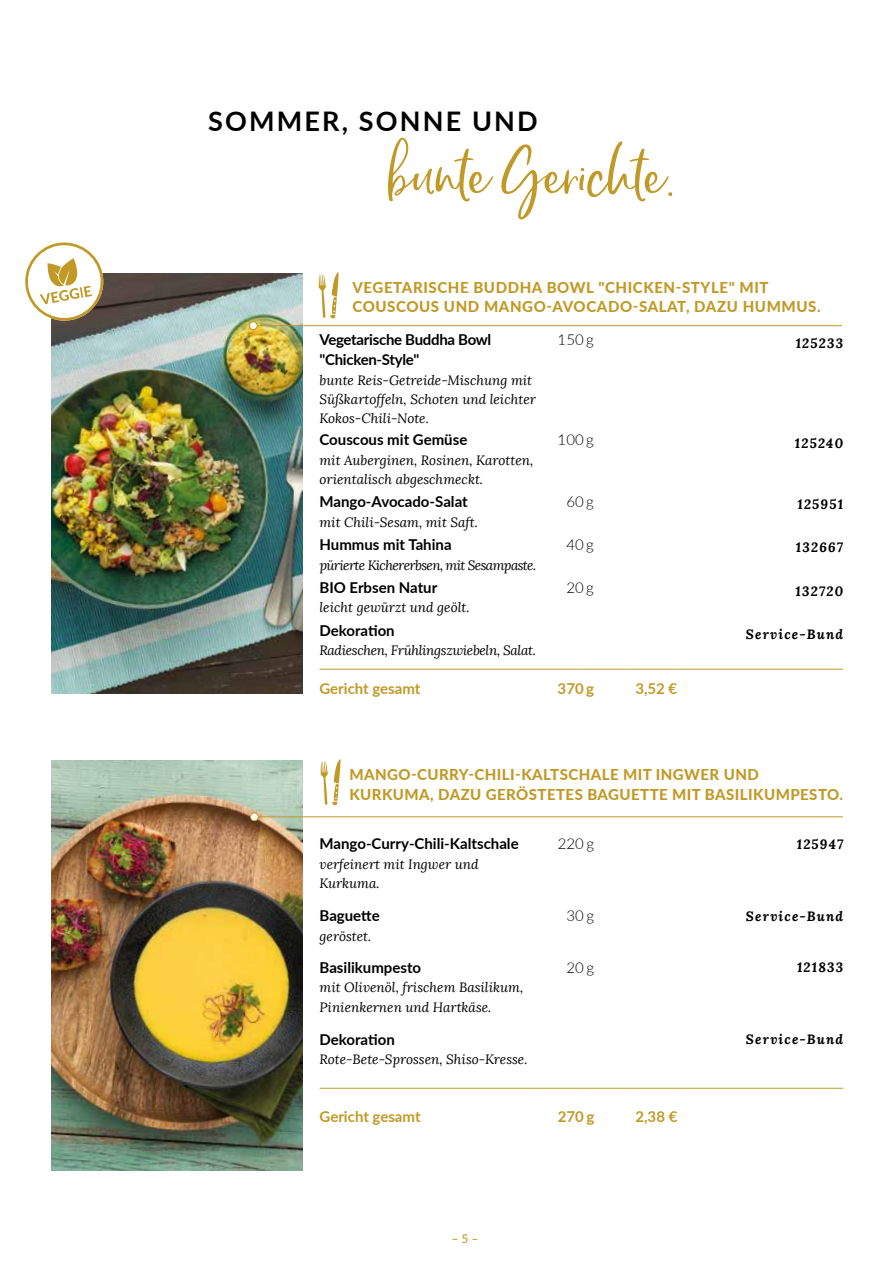
<style>
.page{position:relative;width:893px;height:1263px;background:#fff}
.page>*{position:absolute;margin:0;border:0;box-sizing:border-box;transform-origin:0 0}
.t1{font:90px "Chinup Buttercup";color:#c19926}
.t2{font:700 27px "Lato";letter-spacing:.08em;color:#000}
.t3{font:800 15px/19.5px "Lato";letter-spacing:.03em;color:#c19926}
.t4{font:700 15px "Lato";color:#000}
.t5{font:700 15px "Lato";color:#c19926}
.t6{font:700 15px/19.5px "Lato";letter-spacing:-.02em;color:#000}
.t7{font:300 15px "Lato";color:#000}
.t8{font:italic 13.5px/19.5px "Lora";color:#000}
.t9{font:italic 700 13.5px "Lora";letter-spacing:.09em;color:#000}
.t10{font:italic 13.5px "Lora";letter-spacing:-.045em;color:#000}
.t11{font:italic 13.5px "Lora";letter-spacing:-.025em;color:#000}
.t12{font:500 12px "Lato";color:#c19926}
</style>
<div class="page">
<img style="left:51px;top:273px;width:252px;height:421px">
<img style="left:51px;top:760px;width:252px;height:410px">
<hr style="left:256px;top:325px;width:586px;height:1px;background:#c19926">
<div style="left:249px;top:322px;width:8px;height:8px;background:#fff;border-radius:50%"></div>
<div style="left:249px;top:321px;width:8px;height:9px;border:1px solid #c19926;border-radius:50%"></div>
<hr style="left:255px;top:816px;width:588px;height:1px;background:#c19926">
<div style="left:250px;top:813px;width:8px;height:8px;background:#fff;border-radius:50%"></div>
<div style="left:250px;top:812px;width:9px;height:9px;border:1px solid #c19926;border-radius:50%"></div>
<hr style="left:320px;top:1088px;width:217px;height:1px;background:#c19926">
<hr style="left:537px;top:1088px;width:47px;height:1px;background:#c19926">
<hr style="left:584px;top:1088px;width:42px;height:1px;background:#c19926">
<hr style="left:626px;top:1088px;width:51px;height:1px;background:#c19926">
<hr style="left:677px;top:1088px;width:166px;height:1px;background:#c19926">
<hr style="left:319px;top:669px;width:218px;height:1px;background:#c19926">
<hr style="left:537px;top:669px;width:47px;height:1px;background:#c19926">
<hr style="left:584px;top:669px;width:42px;height:1px;background:#c19926">
<hr style="left:626px;top:669px;width:51px;height:1px;background:#c19926">
<hr style="left:677px;top:669px;width:166px;height:1px;background:#c19926">
<svg style="left:321px;top:759px;width:20px;height:47px"></svg>
<svg style="left:319px;top:272px;width:20px;height:47px"></svg>
<svg style="left:51px;top:273px;width:58px;height:54px;background:#534741"></svg>
<h2 class="t2" style="left:208px;top:101px;width:331px">SOMMER, SONNE UND</h2>
<h1 class="t1" style="left:386px;top:125px;width:290px">bunte Gerichte.</h1>
<p class="t3" style="left:352px;top:277px;width:470px">VEGETARISCHE BUDDHA BOWL "CHICKEN-STYLE" MIT<br>COUSCOUS UND MANGO-AVOCADO-SALAT, DAZU HUMMUS.</p>
<p class="t6" style="left:319px;top:330px;width:173px">Vegetarische Buddha Bowl "Chicken-Style"</p>
<p class="t8" style="left:319px;top:370px;width:218px">bunte Reis-Getreide-Mischung mit<br>Süßkartoffeln, Schoten und leichter<br>Kokos-Chili-Note.</p>
<p class="t7" style="left:558px;top:330px;width:38px">150 g</p>
<p class="t9" style="left:796px;top:334px;width:49px">125233</p>
<p class="t4" style="left:319px;top:429px;width:149px">Couscous mit Gemüse</p>
<p class="t8" style="left:319px;top:451px;width:215px">mit Auberginen, Rosinen, Karotten, orientalisch abgeschmeckt.</p>
<p class="t7" style="left:558px;top:430px;width:38px">100 g</p>
<p class="t9" style="left:795px;top:434px;width:50px">125240</p>
<p class="t4" style="left:319px;top:491px;width:150px">Mango-Avocado-Salat</p>
<p class="t8" style="left:319px;top:512px;width:160px">mit Chili-Sesam, mit Saft.</p>
<p class="t7" style="left:566px;top:491px;width:29px">60g</p>
<p class="t9" style="left:797px;top:495px;width:47px">125951</p>
<p class="t4" style="left:319px;top:533px;width:134px">Hummus mit Tahina</p>
<p class="t10" style="left:319px;top:556px;width:218px">pürierte Kichererbsen, mit Sesampaste.</p>
<p class="t7" style="left:566px;top:534px;width:29px">40g</p>
<p class="t9" style="left:796px;top:538px;width:49px">132667</p>
<p class="t4" style="left:319px;top:576px;width:119px">BIO Erbsen Natur</p>
<p class="t8" style="left:319px;top:598px;width:152px">leicht gewürzt und geölt.</p>
<p class="t7" style="left:566px;top:577px;width:29px">20 g</p>
<p class="t9" style="left:796px;top:582px;width:49px">132720</p>
<p class="t4" style="left:319px;top:619px;width:77px">Dekoration</p>
<p class="t11" style="left:319px;top:642px;width:218px">Radieschen, Frühlingszwiebeln, Salat.</p>
<p class="t9" style="left:746px;top:625px;width:99px">Service-Bund</p>
<p class="t5" style="left:319px;top:677px;width:103px">Gericht gesamt</p>
<p class="t5" style="left:558px;top:677px;width:38px">370 g</p>
<p class="t5" style="left:635px;top:677px;width:43px">3,52 €</p>
<p class="t3" style="left:349px;top:764px;width:495px">MANGO-CURRY-CHILI-KALTSCHALE MIT INGWER UND<br>KURKUMA, DAZU GERÖSTETES BAGUETTE MIT BASILIKUMPESTO.</p>
<p class="t4" style="left:320px;top:833px;width:201px">Mango-Curry-Chili-Kaltschale</p>
<p class="t8" style="left:320px;top:854px;width:161px">verfeinert mit Ingwer und<br>Kurkuma.</p>
<p class="t7" style="left:558px;top:833px;width:38px">220 g</p>
<p class="t9" style="left:797px;top:835px;width:48px">125947</p>
<p class="t4" style="left:320px;top:905px;width:62px">Baguette</p>
<p class="t8" style="left:320px;top:927px;width:53px">geröstet.</p>
<p class="t7" style="left:566px;top:906px;width:29px">30 g</p>
<p class="t9" style="left:746px;top:907px;width:99px">Service-Bund</p>
<p class="t4" style="left:320px;top:956px;width:103px">Basilikumpesto</p>
<p class="t8" style="left:320px;top:978px;width:205px">mit Olivenöl, frischem Basilikum,<br>Pinienkernen und Hartkäse.</p>
<p class="t7" style="left:566px;top:957px;width:29px">20 g</p>
<p class="t9" style="left:797px;top:958px;width:48px">121833</p>
<p class="t4" style="left:320px;top:1028px;width:77px">Dekoration</p>
<p class="t8" style="left:320px;top:1050px;width:209px">Rote-Bete-Sprossen, Shiso-Kresse.</p>
<p class="t9" style="left:746px;top:1030px;width:99px">Service-Bund</p>
<p class="t5" style="left:320px;top:1105px;width:103px">Gericht gesamt</p>
<p class="t5" style="left:558px;top:1105px;width:38px">270 g</p>
<p class="t5" style="left:635px;top:1105px;width:43px">2,38 €</p>
<p class="t12" style="left:451px;top:1230px;width:28px">– 5 –</p>
</div>
